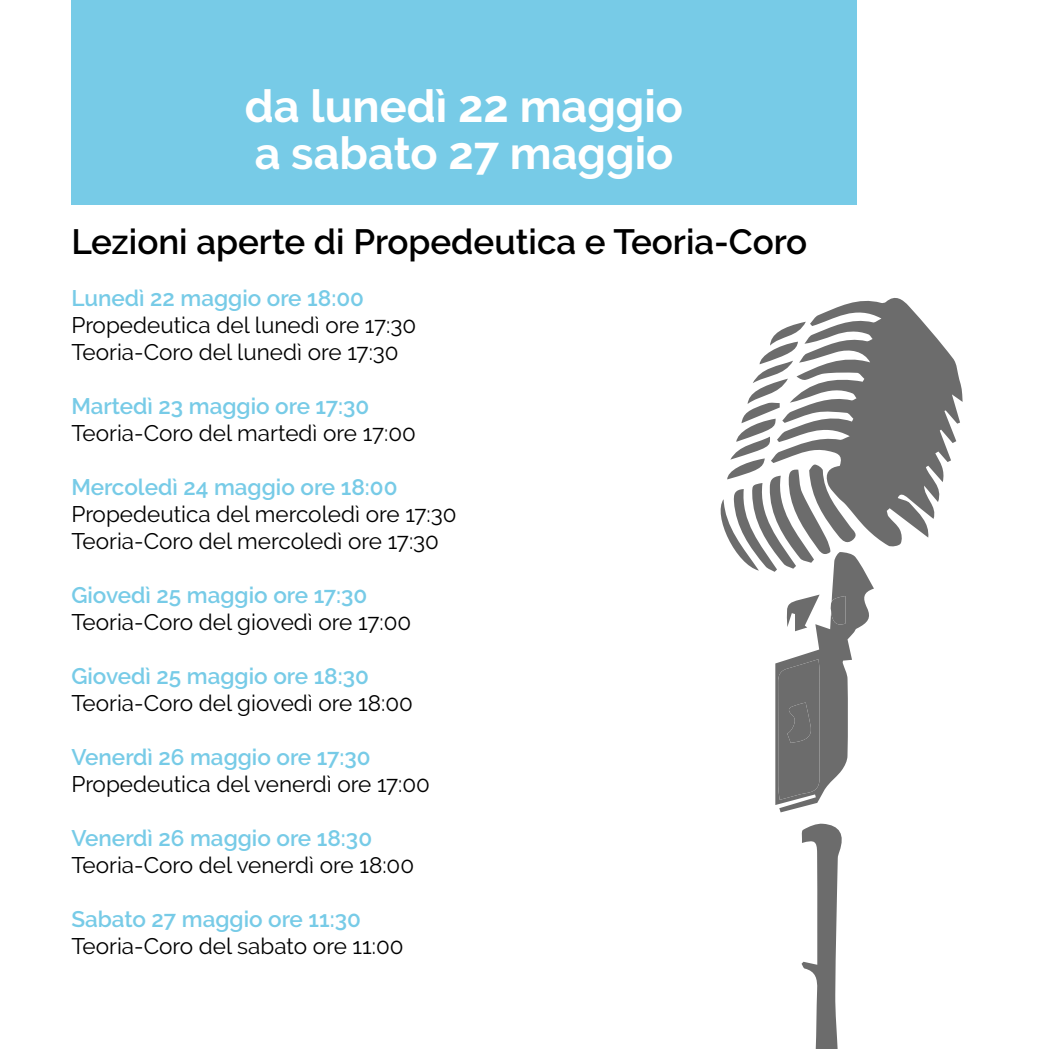
<style>
.page{position:relative;width:1049px;height:1049px;background:#fff}
.page>*{position:absolute;margin:0;border:0;box-sizing:border-box;transform-origin:0 0}
.t1{font:700 45px/46.8px "Raleway";color:#fff}
.t2{font:600 35px "Raleway";color:#000}
.t3{font:22.5px/27px "Raleway";color:#000}
.t4{font:600 22.5px "Raleway";color:#77cbe7}
</style>
<div class="page">
<div style="left:71px;top:0;width:786px;height:205px;background:#77cbe7"></div>
<svg style="left:805px;top:298px;width:157px;height:249px;fill:#6c6c6c"></svg>
<svg style="left:801px;top:823px;width:41px;height:226px"></svg>
<svg style="left:720px;top:322px;width:154px;height:490px"></svg>
<h1 class="t1" style="left:245px;top:83px;width:440px">da lunedì 22 maggio a sabato 27 maggio</h1>
<h2 class="t2" style="left:71px;top:221px;width:737px">Lezioni aperte di Propedeutica e Teoria-Coro</h2>
<p class="t4" style="left:71px;top:285px;width:294px">Lunedì 22 maggio ore 18:00</p>
<p class="t3" style="left:71px;top:311px;width:346px">Propedeutica del lunedì ore 17:30<br>Teoria-Coro del lunedì ore 17:30</p>
<p class="t4" style="left:71px;top:393px;width:299px">Martedì 23 maggio ore 17:30</p>
<p class="t3" style="left:71px;top:419px;width:346px">Teoria-Coro del martedì ore 17:00</p>
<p class="t4" style="left:71px;top:474px;width:328px">Mercoledì 24 maggio ore 18:00</p>
<p class="t3" style="left:71px;top:500px;width:387px">Propedeutica del mercoledì ore 17:30<br>Teoria-Coro del mercoledì ore 17:30</p>
<p class="t4" style="left:71px;top:582px;width:298px">Giovedì 25 maggio ore 17:30</p>
<p class="t3" style="left:71px;top:608px;width:341px">Teoria-Coro del giovedì ore 17:00</p>
<p class="t4" style="left:71px;top:663px;width:299px">Giovedì 25 maggio ore 18:30</p>
<p class="t3" style="left:71px;top:689px;width:343px">Teoria-Coro del giovedì ore 18:00</p>
<p class="t4" style="left:71px;top:744px;width:301px">Venerdì 26 maggio ore 17:30</p>
<p class="t3" style="left:71px;top:770px;width:360px">Propedeutica del venerdì ore 17:00</p>
<p class="t4" style="left:71px;top:825px;width:302px">Venerdì 26 maggio ore 18:30</p>
<p class="t3" style="left:71px;top:851px;width:344px">Teoria-Coro del venerdì ore 18:00</p>
<p class="t4" style="left:71px;top:906px;width:291px">Sabato 27 maggio ore 11:30</p>
<p class="t3" style="left:71px;top:932px;width:334px">Teoria-Coro del sabato ore 11:00</p>
</div>
